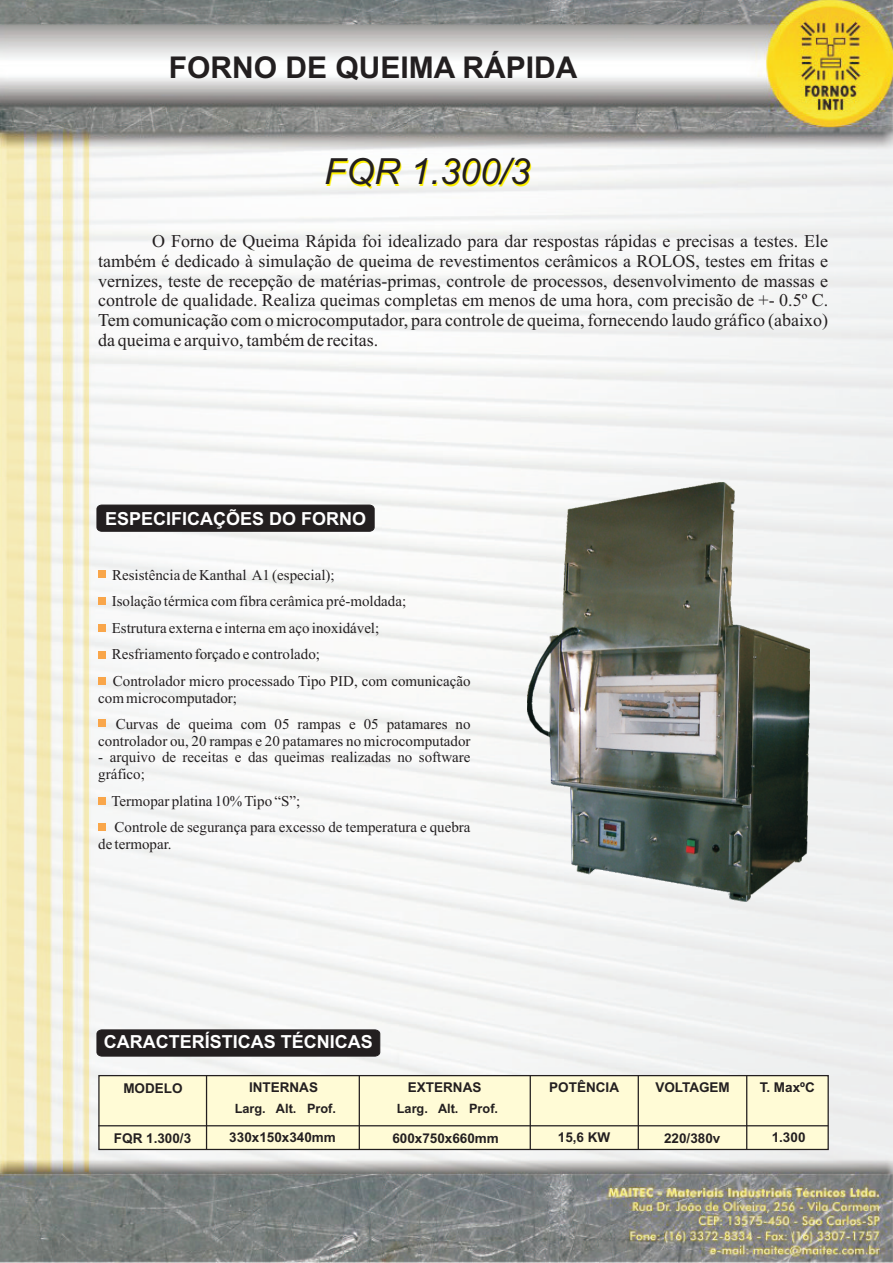
<style>
.page{position:relative;width:893px;height:1263px;background:#fff}
.page>*{position:absolute;margin:0;border:0;box-sizing:border-box;transform-origin:0 0}
.t1{font:italic 36px "Arial";color:#fff101}
.t2{font:700 30px "Arial";color:#231f20}
.t3{font:18px/20px "Times New Roman";color:#231f20;text-align:justify}
.t4{font:700 18px "Arial";color:#fff}
.t5{font:15px/26.5px "Times New Roman";color:#231f20}
.t6{font:700 13.5px "Arial";color:#231f20}
.t7{font:700 12.9px "Arial";color:#231f20}
</style>
<div class="page">
<img style="left:0;top:0;width:893px;height:1263px">
<div style="left:97px;top:505px;width:277px;height:27px;background:#231f20"></div>
<svg style="left:98px;top:1074px;width:731px;height:77px;background:#f4f0ce"></svg>
<hr style="left:206px;top:1075px;width:1px;height:74px;background:#231f20">
<hr style="left:359px;top:1075px;width:1px;height:74px;background:#231f20">
<hr style="left:530px;top:1075px;width:1px;height:74px;background:#231f20">
<hr style="left:638px;top:1075px;width:1px;height:74px;background:#231f20">
<hr style="left:746px;top:1075px;width:1px;height:74px;background:#231f20">
<hr style="left:98px;top:1125px;width:730px;height:1px;background:#231f20">
<div style="left:97px;top:1029px;width:283px;height:27px;background:#231f20"></div>
<img style="left:528px;top:483px;width:282px;height:418px">
<div style="left:98px;top:571px;width:7px;height:7px;background:#f9a64a"></div>
<div style="left:98px;top:597px;width:7px;height:7px;background:#f9a64a"></div>
<div style="left:98px;top:624px;width:7px;height:8px;background:#f9a64a"></div>
<div style="left:98px;top:651px;width:7px;height:7px;background:#f9a64a"></div>
<div style="left:98px;top:677px;width:7px;height:7px;background:#f9a64a"></div>
<div style="left:98px;top:720px;width:7px;height:7px;background:#f9a64a"></div>
<div style="left:98px;top:797px;width:7px;height:7px;background:#f9a64a"></div>
<div style="left:98px;top:823px;width:7px;height:7px;background:#f9a64a"></div>
<h2 class="t2" style="left:169px;top:56px;width:410px">FORNO DE QUEIMA RÁPIDA</h2>
<h1 class="t1" style="left:325px;top:160px;width:208px">FQR 1.300/3</h1>
<p class="t3" style="left:98px;top:232px;width:731px;text-indent:54px">O Forno de Queima Rápida foi idealizado para dar respostas rápidas e precisas a testes. Ele também é dedicado à simulação de queima de revestimentos cerâmicos a ROLOS, testes em fritas e vernizes, teste de recepção de matérias-primas, controle de processos, desenvolvimento de massas e controle de qualidade. Realiza queimas completas em menos de uma hora, com precisão de +- 0.5º C.<br>Tem comunicação com o microcomputador, para controle de queima, fornecendo laudo gráfico (abaixo) da queima e arquivo, também de recitas.</p>
<p class="t4" style="left:105px;top:512px;width:263px">ESPECIFICAÇÕES DO FORNO</p>
<p class="t5" style="left:112px;top:563px;width:360px">Resistência de Kanthal A1 (especial);<br>Isolação térmica com fibra cerâmica pré-moldada;<br>Estrutura externa e interna em aço inoxidável;<br>Resfriamento forçado e controlado;<br>Controlador micro processado Tipo PID, com comunicação</p>
<p class="t5" style="left:116px;top:686px;width:356px;text-indent:-18px">com microcomputador;<br>Curvas de queima com 05 rampas e 05 patamares no</p>
<p class="t5" style="left:98px;top:729px;width:374px">controlador ou, 20 rampas e 20 patamares no microcomputador</p>
<p class="t5" style="left:98px;top:750px;width:374px;line-height:16.6px">- arquivo de receitas e das queimas realizadas no software gráfico;</p>
<p class="t5" style="left:111px;top:789px;width:361px">Termopar platina 10% Tipo “S”;<br>Controle de segurança para excesso de temperatura e quebra</p>
<p class="t5" style="left:98px;top:832px;width:75px">de termopar.</p>
<p class="t4" style="left:104px;top:1035px;width:270px">CARACTERÍSTICAS TÉCNICAS</p>
<p class="t6" style="left:123px;top:1083px;width:61px">MODELO</p>
<p class="t6" style="left:249px;top:1082px;width:70px">INTERNAS</p>
<p class="t7" style="left:235px;top:1103px;width:103px">Larg. Alt. Prof.</p>
<p class="t6" style="left:408px;top:1082px;width:75px">EXTERNAS</p>
<p class="t7" style="left:397px;top:1103px;width:103px">Larg. Alt. Prof.</p>
<p class="t6" style="left:549px;top:1082px;width:71px">POTÊNCIA</p>
<p class="t6" style="left:655px;top:1082px;width:76px">VOLTAGEM</p>
<p class="t6" style="left:760px;top:1082px;width:57px">T. MaxºC</p>
<p class="t6" style="left:114px;top:1133px;width:79px">FQR 1.300/3</p>
<p class="t6" style="left:229px;top:1132px;width:108px">330x150x340mm</p>
<p class="t6" style="left:392px;top:1133px;width:108px">600x750x660mm</p>
<p class="t6" style="left:558px;top:1132px;width:54px">15,6 KW</p>
<p class="t6" style="left:664px;top:1133px;width:58px">220/380v</p>
<p class="t6" style="left:772px;top:1132px;width:35px">1.300</p>
</div>
